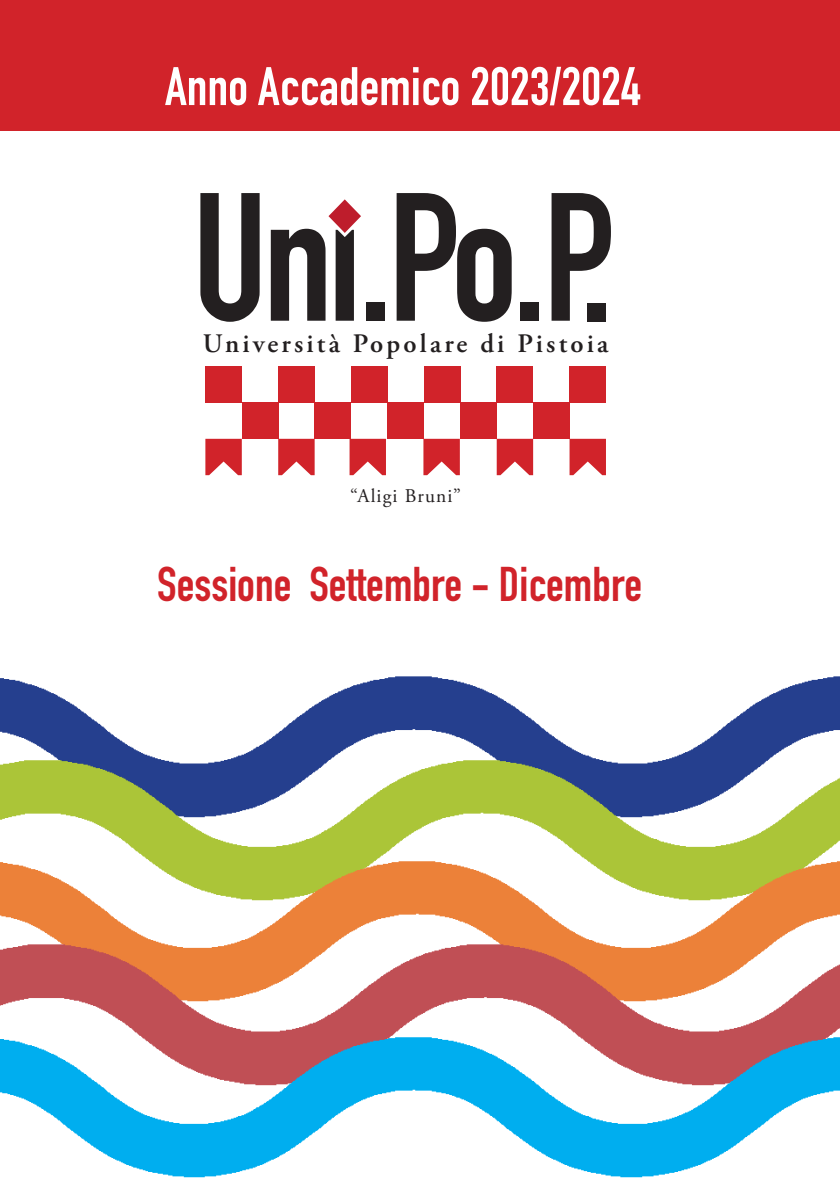
<style>
.page{position:relative;width:840px;height:1191px;background:#fff}
.page>*{position:absolute;margin:0;border:0;box-sizing:border-box;transform-origin:0 0}
.t1{font:700 53.2px "DIN Condensed";color:#fff}
.t2{font:700 48px "DIN Condensed";color:#d1232a}
.t3{font:600 26.6px "Adobe Garamond Pro";letter-spacing:.12em;color:#231f20}
.t4{font:19.4px "Adobe Garamond Pro";letter-spacing:.06em;color:#231f20}
</style>
<div class="page">
<div style="left:0;top:0;width:839px;height:130px;background:#d1232a"></div>
<div style="left:587px;top:303px;width:18px;height:19px;background:#231f20"></div>
<svg style="left:551px;top:193px;width:59px;height:128px"></svg>
<div style="left:519px;top:302px;width:19px;height:19px;background:#231f20"></div>
<svg style="left:396px;top:193px;width:115px;height:129px"></svg>
<div style="left:366px;top:302px;width:18px;height:19px;background:#231f20"></div>
<svg style="left:200px;top:193px;width:59px;height:129px"></svg>
<svg style="left:271px;top:199px;width:90px;height:122px"></svg>
<div style="left:569px;top:366px;width:36px;height:36px;background:#d1232a"></div>
<div style="left:423px;top:366px;width:37px;height:36px;background:#d1232a"></div>
<div style="left:314px;top:402px;width:37px;height:37px;background:#d1232a"></div>
<div style="left:278px;top:366px;width:36px;height:36px;background:#d1232a"></div>
<div style="left:460px;top:402px;width:36px;height:37px;background:#d1232a"></div>
<div style="left:496px;top:366px;width:37px;height:36px;background:#d1232a"></div>
<div style="left:242px;top:402px;width:36px;height:37px;background:#d1232a"></div>
<div style="left:351px;top:366px;width:36px;height:36px;background:#d1232a"></div>
<div style="left:387px;top:402px;width:36px;height:37px;background:#d1232a"></div>
<div style="left:205px;top:366px;width:37px;height:36px;background:#d1232a"></div>
<div style="left:533px;top:402px;width:36px;height:37px;background:#d1232a"></div>
<svg style="left:205px;top:439px;width:37px;height:36px"></svg>
<svg style="left:278px;top:439px;width:36px;height:36px"></svg>
<svg style="left:349px;top:439px;width:37px;height:36px"></svg>
<svg style="left:423px;top:439px;width:36px;height:36px"></svg>
<svg style="left:496px;top:439px;width:37px;height:36px"></svg>
<svg style="left:569px;top:439px;width:36px;height:36px"></svg>
<img style="left:0;top:676px;width:839px;height:65px">
<img style="left:0;top:741px;width:839px;height:101px">
<img style="left:0;top:842px;width:839px;height:84px">
<img style="left:0;top:926px;width:839px;height:92px">
<img style="left:0;top:1018px;width:839px;height:160px">
<p class="t1" style="left:165px;top:51px;width:477px">Anno Accademico 2023/2024</p>
<p class="t3" style="left:203px;top:328px;width:407px">Università Popolare di Pistoia</p>
<p class="t4" style="left:350px;top:484px;width:112px">“Aligi Bruni”</p>
<p class="t2" style="left:157px;top:551px;width:486px">Sessione Settembre - Dicembre</p>
</div>
